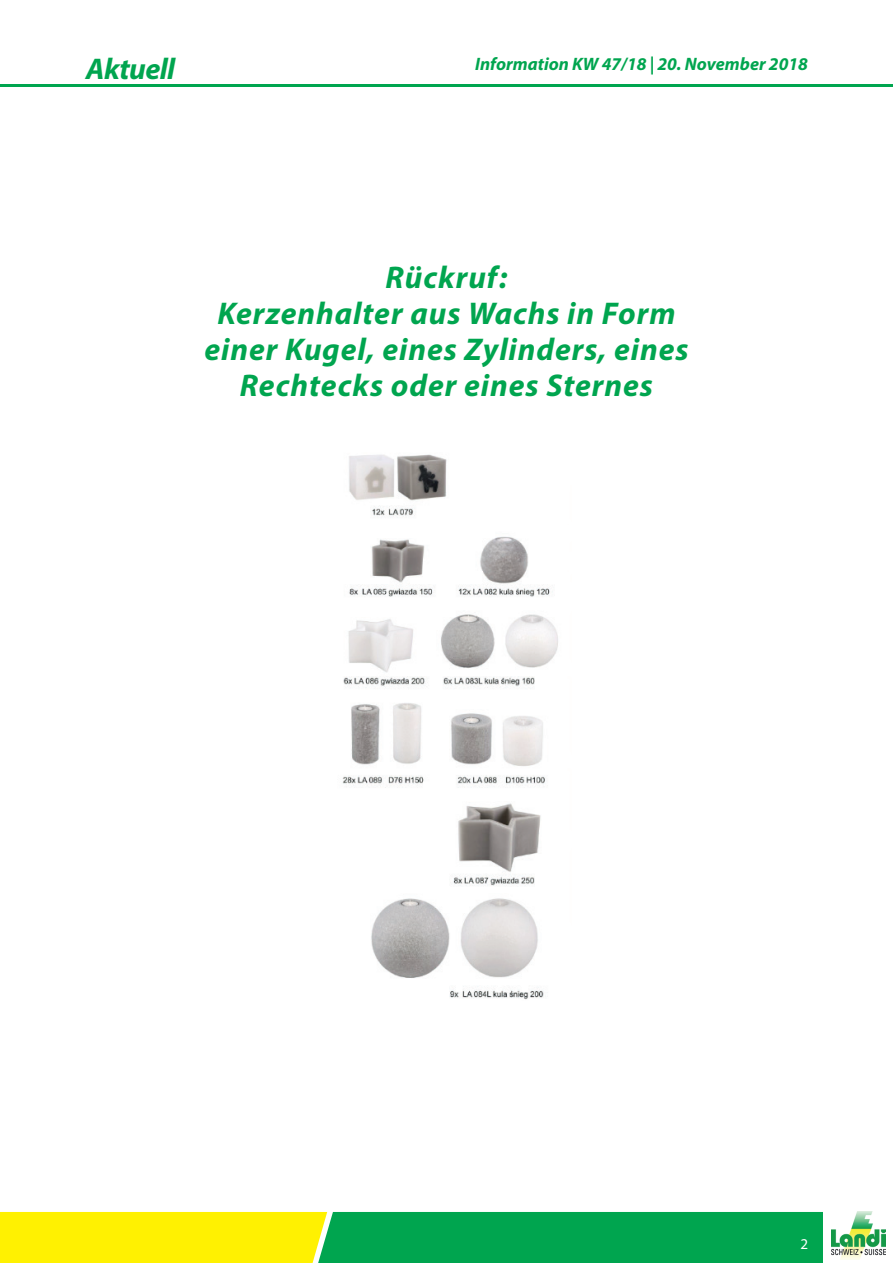
<style>
.page{position:relative;width:893px;height:1263px;background:#fff}
.page>*{position:absolute;margin:0;border:0;box-sizing:border-box;transform-origin:0 0}
.t1{font:italic 700 31.5px/36px "Myriad Pro";letter-spacing:.03em;color:#00a54f;text-align:center}
.t2{font:italic 700 30px "Myriad Pro";letter-spacing:-.02em;color:#00a54f}
.t3{font:italic 700 18px "Myriad Pro";color:#00a54f}
.t4{font:15px "Myriad Pro";color:#fff}
</style>
<div class="page">
<img style="left:342px;top:454px;width:216px;height:546px">
<hr style="left:0;top:84px;width:893px;height:2px;background:#00a54f">
<svg style="left:0;top:1212px;width:823px;height:51px;background:#64c331"></svg>
<img style="left:831px;top:1212px;width:54px;height:48px">
<p class="t2" style="left:86px;top:49px;width:91px">Aktuell</p>
<p class="t3" style="left:475px;top:52px;width:334px">Information KW 47/18 | 20. November 2018</p>
<p class="t1" style="left:204px;top:258px;width:486px">Rückruf:<br>Kerzenhalter aus Wachs in Form einer Kugel, eines Zylinders, eines<br>Rechtecks oder eines Sternes</p>
<p class="t4" style="left:800px;top:1235px;width:9px">2</p>
</div>
